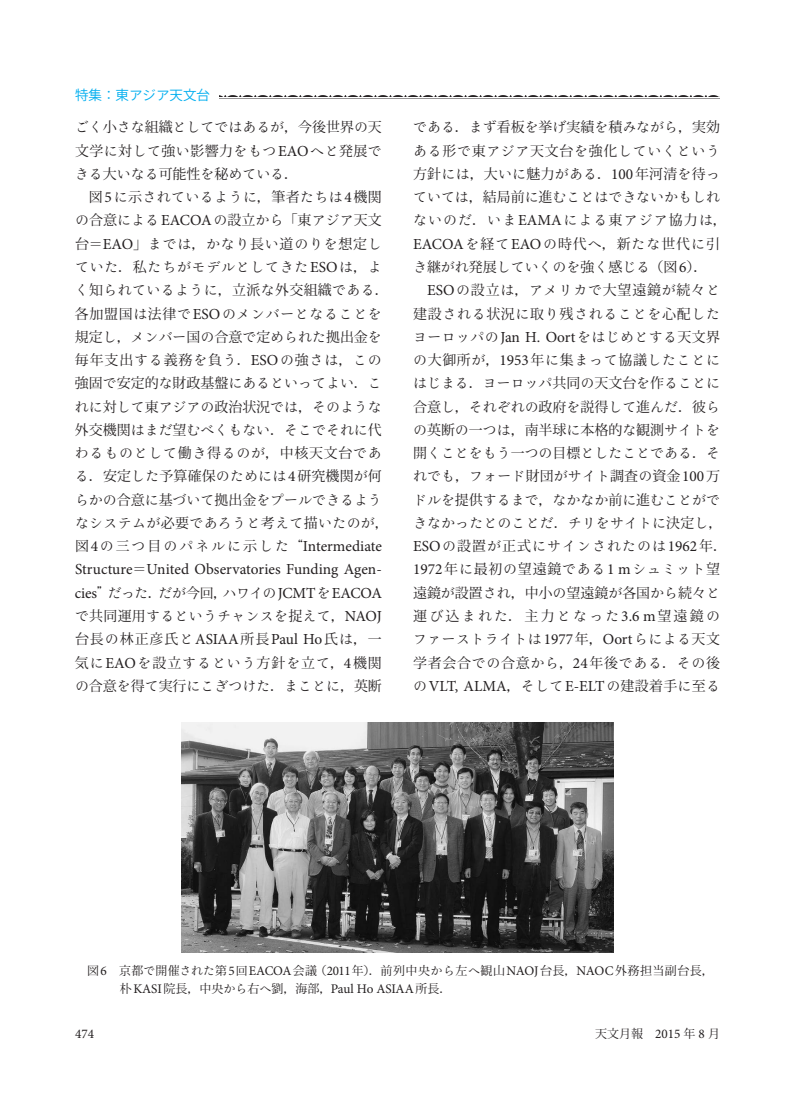
<style>
.page{position:relative;width:795px;height:1115px;background:#fff}
.page>*{position:absolute;margin:0;border:0;box-sizing:border-box;transform-origin:0 0}
.t1{font:15.3px/23.2px "Minion Pro";color:#231f20;text-align:justify}
.t2{font:13.95px/23.2px "Ryo Text Plus N";letter-spacing:.01em;color:#231f20}
.t3{font:13.95px/23.2px "Ryo Text Plus N";letter-spacing:.03em;color:#231f20;text-align:center}
.t4{font:13.95px "Koz Min Pro";letter-spacing:.02em;color:#231f20}
.t5{font:13.95px/23.2px "Ryo Text Plus N";letter-spacing:.05em;color:#231f20}
.t6{font:13.95px/23.2px "Koz Min Pro";letter-spacing:.07em;color:#231f20}
.t7{font:13.95px "Koz Min Pro";color:#231f20}
.t8{font:13.5px "Koz Go Pro";color:#00aeef}
.t9{font:13.2px "Minion Pro";color:#231f20}
.t10{font:12px/18px "Koz Min Pro";letter-spacing:.04em;color:#231f20}
.s1{font-family:"Koz Min Pro"}
.s2{font-family:"Ryo Gothic Plus N"}
.s3{font-family:"Minion Pro";font-size:15.3px}
.s4{font-family:"Ryo Text Plus N"}
.s5{font-family:"Koz Min Pro";font-size:13.95px}
.s6{font-family:"Ryo Text Plus N";font-size:13.95px}
.s7{font-family:"Ryumin Pro";font-size:13.95px}
.s8{font-family:"Minion Pro";font-size:13.2px}
</style>
<div class="page">
<img style="left:219px;top:95px;width:501px;height:4px">
<img style="left:182px;top:722px;width:431px;height:230px">
<p class="t8" style="left:75px;top:86px;width:136px">特集<span class="s1">：</span>東<span class="s2">アジア</span>天文台</p>
<p class="t2" style="left:75px;top:116px;width:308px;text-align:justify">ごく<span class="s1">小</span>さな<span class="s1">組織</span>としてではあるが<span class="s1">，今後世界</span>の<span class="s1">天文学</span>に<span class="s1">対</span>して<span class="s1">強</span>い<span class="s1">影響力</span>をもつ<span class="s3">EAO</span>へと<span class="s1">発展</span>できる<span class="s1">大</span>いなる<span class="s1">可能性</span>を<span class="s1">秘</span>めている<span class="s1">．</span></p>
<p class="t3" style="left:75px;top:185px;width:315px"><span class="s1">図</span><span class="s3">5</span>に<span class="s1">示</span>されているように<span class="s1">，筆者</span>たちは<span class="s3">4</span><span class="s1">機関<br></span>の<span class="s1">合意</span>による<span class="s3">EACOA</span>の<span class="s1">設立</span>から<span class="s1">「東</span>アジア<span class="s1">天文台＝</span><span class="s3">EAO</span><span class="s1">」</span>までは<span class="s1">，</span>かなり<span class="s1">長</span>い<span class="s1">道</span>のりを<span class="s1">想定</span>していた<span class="s1">．私</span>たちがモデルとしてきた<span class="s3">ESO</span>は<span class="s1">，</span>よく<span class="s1">知</span>られているように<span class="s1">，立派</span>な<span class="s1">外交組織</span>である<span class="s1">．各加盟国</span>は<span class="s1">法律</span>で<span class="s3">ESO</span>のメンバーとなることを<span class="s1">規定</span>し<span class="s1">，</span>メンバー<span class="s1">国</span>の<span class="s1">合意</span>で<span class="s1">定</span>められた<span class="s1">拠出金</span>を</p>
<p class="t4" style="left:75px;top:350px;width:308px">毎年支出<span class="s4">する</span>義務<span class="s4">を</span>負<span class="s4">う</span>．<span class="s3">ESO</span><span class="s4">の</span>強<span class="s4">さは</span>，<span class="s4">この</span></p>
<p class="t2" style="left:75px;top:371px;width:308px;text-align:justify"><span class="s1">強固</span>で<span class="s1">安定的</span>な<span class="s1">財政基盤</span>にあるといってよい<span class="s1">．</span>これに<span class="s1">対</span>して<span class="s1">東</span>アジアの<span class="s1">政治状況</span>では<span class="s1">，</span>そのような<span class="s1">外交機関</span>はまだ<span class="s1">望</span>むべくもない<span class="s1">．</span>そこでそれに<span class="s1">代</span>わるものとして<span class="s1">働</span>き<span class="s1">得</span>るのが<span class="s1">，中核天文台</span>であ</p>
<p class="t4" style="left:75px;top:466px;width:308px"><span class="s4">る</span>．安定<span class="s4">した</span>予算確保<span class="s4">のためには</span><span class="s3">4</span>研究機関<span class="s4">が</span>何</p>
<p class="t2" style="left:75px;top:488px;width:315px">らかの<span class="s1">合意</span>に<span class="s1">基</span>づいて<span class="s1">拠出金</span>をプールできるようなシステムが<span class="s1">必要</span>であろうと<span class="s1">考</span>えて<span class="s1">描</span>いたのが<span class="s1">，</span></p>
<p class="t1" style="left:75px;top:534px;width:309px"><span class="s5">図</span>4<span class="s6">の</span><span class="s5">三</span><span class="s6">つ</span><span class="s5">目</span><span class="s6">のパネルに</span><span class="s5">示</span><span class="s6">した</span><span class="s7">“</span>Intermediate Structure<span class="s5">＝</span>United Observatories Funding Agen&shy;cies<span class="s7">”</span><span class="s6">だった</span><span class="s5">．</span><span class="s6">だが</span><span class="s5">今回，</span><span class="s6">ハワイの</span>JCMT<span class="s6">を</span>EACOA</p>
<p class="t2" style="left:75px;top:604px;width:308px">で<span class="s1">共同運用</span>するというチャンスを<span class="s1">捉</span>えて<span class="s1">，</span><span class="s3">NAOJ</span></p>
<p class="t6" style="left:75px;top:627px;width:308px">台長<span class="s4">の</span>林正彦氏<span class="s4">と</span><span class="s3">ASIAA</span>所長<span class="s3">Paul Ho</span>氏<span class="s4">は</span>，一気<span class="s4">に</span><span class="s3">EAO</span><span class="s4">を</span>設立<span class="s4">するという</span>方針<span class="s4">を</span>立<span class="s4">て</span>，<span class="s3">4</span>機関</p>
<p class="t2" style="left:75px;top:674px;width:308px">の<span class="s1">合意</span>を<span class="s1">得</span>て<span class="s1">実行</span>にこぎつけた<span class="s1">．</span>まことに<span class="s1">，英断</span></p>
<p class="t5" style="left:413px;top:116px;width:308px">である<span class="s1">．</span>まず<span class="s1">看板</span>を<span class="s1">挙</span>げ<span class="s1">実績</span>を<span class="s1">積</span>みながら<span class="s1">，実効</span>ある<span class="s1">形</span>で<span class="s1">東</span>アジア<span class="s1">天文台</span>を<span class="s1">強化</span>していくという</p>
<p class="t4" style="left:413px;top:164px;width:308px">方針<span class="s4">には</span>，大<span class="s4">いに</span>魅力<span class="s4">がある</span>．<span class="s3">100</span>年河清<span class="s4">を</span>待<span class="s4">っ</span></p>
<p class="t2" style="left:413px;top:185px;width:315px">ていては<span class="s1">，結局前</span>に<span class="s1">進</span>むことはできないかもしれないのだ<span class="s1">．</span>いま<span class="s3">EAMA</span>による<span class="s1">東</span>アジア<span class="s1">協力</span>は<span class="s1">，</span></p>
<p class="t1" style="left:413px;top:232px;width:308px">EACOA<span class="s6">を</span><span class="s5">経</span><span class="s6">て</span>EAO<span class="s6">の</span><span class="s5">時代</span><span class="s6">へ</span><span class="s5">，新</span><span class="s6">たな</span><span class="s5">世代</span><span class="s6">に</span><span class="s5">引</span></p>
<p class="t2" style="left:413px;top:255px;width:296px">き<span class="s1">継</span>がれ<span class="s1">発展</span>していくのを<span class="s1">強</span>く<span class="s1">感</span>じる<span class="s1">（図</span><span class="s3">6</span><span class="s1">）．</span></p>
<p class="t2" style="left:427px;top:278px;width:294px"><span class="s3">ESO</span>の<span class="s1">設立</span>は<span class="s1">，</span>アメリカで<span class="s1">大望遠鏡</span>が<span class="s1">続々</span>と</p>
<p class="t5" style="left:413px;top:302px;width:308px"><span class="s1">建設</span>される<span class="s1">状況</span>に<span class="s1">取</span>り<span class="s1">残</span>されることを<span class="s1">心配</span>した</p>
<p class="t2" style="left:413px;top:325px;width:308px">ヨーロッパの<span class="s3">Jan H. Oort</span>をはじめとする<span class="s1">天文界</span></p>
<p class="t5" style="left:413px;top:348px;width:308px">の<span class="s1">大御所</span>が<span class="s1">，</span><span class="s3">1953</span><span class="s1">年</span>に<span class="s1">集</span>まって<span class="s1">協議</span>したことに</p>
<p class="t2" style="left:413px;top:371px;width:308px">はじまる<span class="s1">．</span>ヨーロッパ<span class="s1">共同</span>の<span class="s1">天文台</span>を<span class="s1">作</span>ることに</p>
<p class="t2" style="left:413px;top:395px;width:308px"><span class="s1">合意</span>し<span class="s1">，</span>それぞれの<span class="s1">政府</span>を<span class="s1">説得</span>して<span class="s1">進</span>んだ<span class="s1">．彼</span>ら</p>
<p class="t7" style="left:413px;top:420px;width:308px"><span class="s4">の</span>英断<span class="s4">の</span>一<span class="s4">つは</span>，南半球<span class="s4">に</span>本格的<span class="s4">な</span>観測<span class="s4">サイトを</span></p>
<p class="t2" style="left:413px;top:441px;width:315px"><span class="s1">開</span>くことをもう<span class="s1">一</span>つの<span class="s1">目標</span>としたことである<span class="s1">．</span>それでも<span class="s1">，</span>フォード<span class="s1">財団</span>がサイト<span class="s1">調査</span>の<span class="s1">資金</span><span class="s3">100</span><span class="s1">万</span>ドルを<span class="s1">提供</span>するまで<span class="s1">，</span>なかなか<span class="s1">前</span>に<span class="s1">進</span>むことができなかったとのことだ<span class="s1">．</span>チリをサイトに<span class="s1">決定</span>し<span class="s1">，<br></span><span class="s3">ESO</span>の<span class="s1">設置</span>が<span class="s1">正式</span>にサインされたのは<span class="s3">1962</span><span class="s1">年．<br></span><span class="s3">1972</span><span class="s1">年</span>に<span class="s1">最初</span>の<span class="s1">望遠鏡</span>である<span class="s3">1 m</span>シュミット<span class="s1">望</span></p>
<p class="t7" style="left:413px;top:582px;width:308px">遠鏡<span class="s4">が</span>設置<span class="s4">され</span>，中小<span class="s4">の</span>望遠鏡<span class="s4">が</span>各国<span class="s4">から</span>続々<span class="s4">と</span></p>
<p class="t3" style="left:413px;top:604px;width:308px;text-align:left"><span class="s1">運</span>び<span class="s1">込</span>まれた<span class="s1">．主力</span>となった<span class="s3">3.6 m</span><span class="s1">望遠鏡</span>のファーストライトは<span class="s3">1977</span><span class="s1">年，</span><span class="s3">Oort</span>らによる<span class="s1">天文</span></p>
<p class="t4" style="left:413px;top:652px;width:308px">学者会合<span class="s4">での</span>合意<span class="s4">から</span>，<span class="s3">24</span>年後<span class="s4">である</span>．<span class="s4">その</span>後</p>
<p class="t1" style="left:413px;top:674px;width:308px"><span class="s6">の</span>VLT, ALMA<span class="s5">，</span><span class="s6">そして</span>E-ELT<span class="s6">の</span><span class="s5">建設着手</span><span class="s6">に</span><span class="s5">至</span><span class="s6">る</span></p>
<p class="t10" style="left:120px;top:961px;width:595px;text-indent:-33px">図<span class="s8">6</span> 京都<span class="s4">で</span>開催<span class="s4">された</span>第<span class="s8">5</span>回<span class="s8">EACOA</span>会議（<span class="s8">2011</span>年）．前列中央<span class="s4">から</span>左<span class="s4">へ</span>観山<span class="s8">NAOJ</span>台長，<span class="s8">NAOC</span>外務担当副台長，朴<span class="s8">KASI</span>院長，中央<span class="s4">から</span>右<span class="s4">へ</span>劉，海部，<span class="s8">Paul Ho ASIAA</span>所長．</p>
<p class="t9" style="left:75px;top:1024px;width:21px">474</p>
<p class="t10" style="left:595px;top:1023px;width:126px">天文月報　<span class="s8">2015</span> 年 <span class="s8">8</span> 月</p>
</div>
